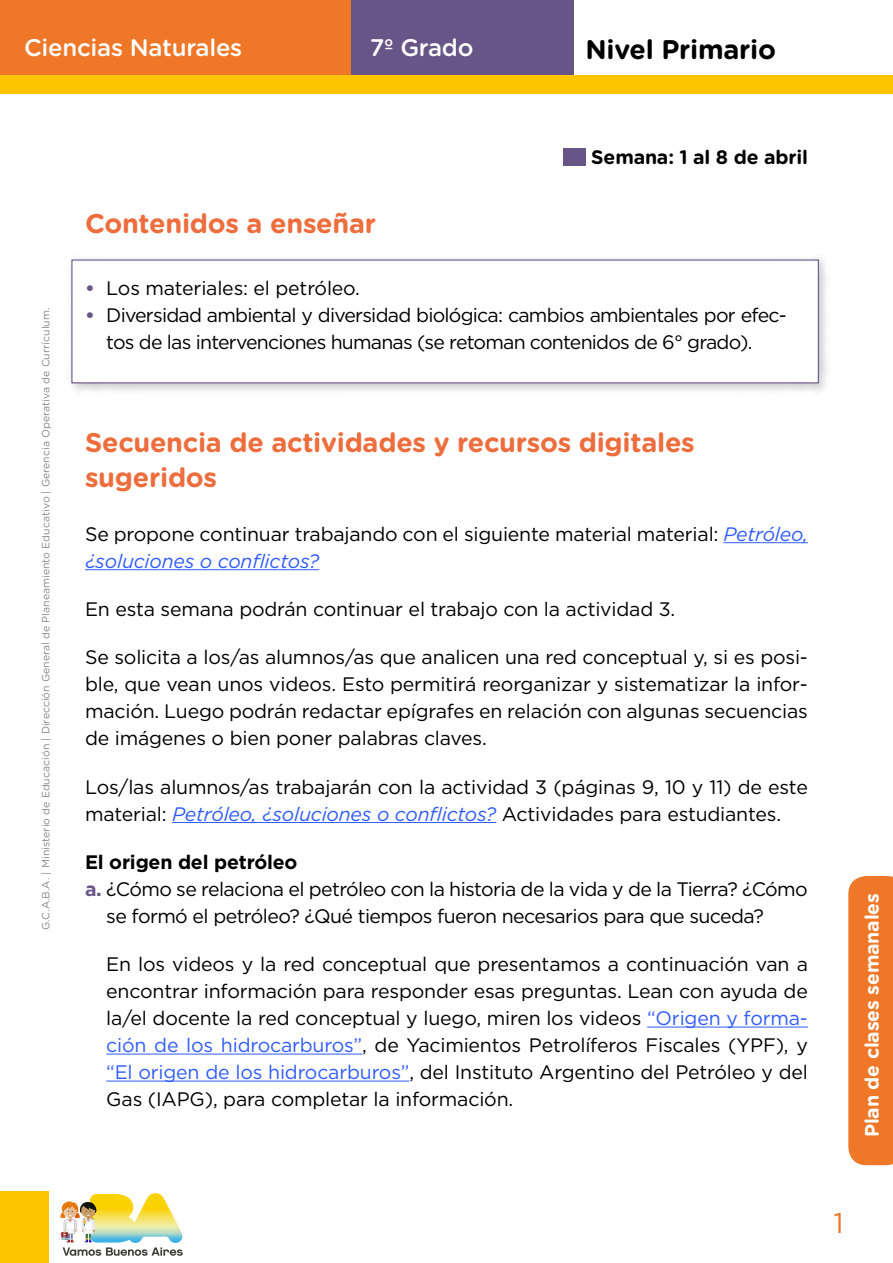
<style>
.page{position:relative;width:893px;height:1263px;background:#fff}
.page>*{position:absolute;margin:0;border:0;box-sizing:border-box;transform-origin:0 0}
.t1{font:28.5px "Gotham";color:#ef7728}
.t2{font:700 27px/34.5px "Gotham Rounded";letter-spacing:-.01em;color:#ed6d3c}
.t3{font:700 27px "Gotham Rounded";letter-spacing:-.01em;color:#000}
.t4{font:500 24px "Gotham Rounded";letter-spacing:-.01em;color:#fff}
.t5{font:19.5px/27px "Gotham";letter-spacing:-.015em;color:#000}
.t6{font:19.5px/27px "Gotham";letter-spacing:-.04em;color:#000}
.t7{font:700 19.5px "Gotham Rounded";letter-spacing:-.01em;color:#fff}
.t8{font:700 19.5px "Gotham";letter-spacing:-.01em;color:#000}
.t9{font:700 19.5px "Gotham Rounded";letter-spacing:-.01em;color:#000}
.t10{font:10.5px "Gotham Rounded";color:#878787}
.s1{font-weight:700;color:#685588}
.s2{font-style:italic;color:#305cff}
.s3{color:#305cff}
</style>
<div class="page">
<div style="left:0;top:0;width:351px;height:78px;background:#ef7728"></div>
<div style="left:351px;top:0;width:223px;height:78px;background:#685588"></div>
<div style="left:0;top:1191px;width:48px;height:72px;background:#fdc500"></div>
<svg style="left:60px;top:1193px;width:123px;height:63px"></svg>
<svg style="left:848px;top:876px;width:45px;height:289px;background:#ef7b2f"></svg>
<div style="left:0;top:75px;width:893px;height:19px;background:#fdc500"></div>
<div style="left:66px;top:254px;width:764px;height:140px;background:#000;opacity:.22"></div>
<div style="left:71px;top:259px;width:748px;height:124px;background:#fff;border:1px solid #685588"></div>
<hr style="left:723px;top:542px;width:85px;height:1px;background:#305cff">
<hr style="left:85px;top:569px;width:234px;height:1px;background:#305cff">
<hr style="left:172px;top:822px;width:324px;height:1px;background:#305cff">
<hr style="left:647px;top:1026px;width:161px;height:1px;background:#305cff">
<hr style="left:106px;top:1053px;width:256px;height:1px;background:#305cff">
<hr style="left:106px;top:1080px;width:303px;height:1px;background:#305cff">
<div style="left:563px;top:148px;width:23px;height:18px;background:#685588"></div>
<p class="t4" style="left:24px;top:31px;width:220px">Ciencias Naturales</p>
<p class="t4" style="left:370px;top:31px;width:105px">7º Grado</p>
<h2 class="t3" style="left:585px;top:29px;width:192px">Nivel Primario</h2>
<p class="t10" style="left:39px;top:930px;width:624px;rotate:-90deg">G.C.A.B.A. | Ministerio de Educación | Dirección General de Planeamiento Educativo | Gerencia Operativa de Currículum.</p>
<h2 class="t2" style="left:85px;top:205px;width:293px">Contenidos a enseñar</h2>
<p class="t9" style="left:591px;top:143px;width:218px">Semana: 1 al 8 de abril</p>
<p class="t5" style="left:85px;top:274px;width:277px"><span class="s1">•</span> Los materiales: el petróleo.</p>
<p class="t6" style="left:106px;top:301px;width:682px;text-indent:-21px"><span class="s1">•</span> Diversidad ambiental y diversidad biológica: cambios ambientales por efec&shy;tos de las intervenciones humanas (se retoman contenidos de 6° grado).</p>
<h2 class="t2" style="left:85px;top:424px;width:611px">Secuencia de actividades y recursos digitales sugeridos</h2>
<p class="t5" style="left:85px;top:520px;width:724px">Se propone continuar trabajando con el siguiente material material: <span class="s2">Petróleo, ¿soluciones o conflictos?</span></p>
<p class="t5" style="left:85px;top:595px;width:592px">En esta semana podrán continuar el trabajo con la actividad 3.</p>
<p class="t5" style="left:85px;top:643px;width:724px;text-align:justify">Se solicita a los/as alumnos/as que analicen una red conceptual y, si es posi&shy;ble, que vean unos videos. Esto permitirá reorganizar y sistematizar la infor&shy;mación. Luego podrán redactar epígrafes en relación con algunas secuencias de imágenes o bien poner palabras claves.</p>
<p class="t5" style="left:85px;top:773px;width:724px">Los/las alumnos/as trabajarán con la actividad 3 (páginas 9, 10 y 11) de este material: <span class="s2">Petróleo, ¿soluciones o conflictos?</span> Actividades para estudiantes.</p>
<p class="t8" style="left:85px;top:849px;width:214px">El origen del petróleo</p>
<p class="t5" style="left:85px;top:875px;width:724px"><span class="s1">a.</span> ¿Cómo se relaciona el petróleo con la historia de la vida y de la Tierra? ¿Cómo</p>
<p class="t5" style="left:106px;top:902px;width:659px">se formó el petróleo? ¿Qué tiempos fueron necesarios para que suceda?</p>
<p class="t5" style="left:106px;top:950px;width:703px;text-align:justify">En los videos y la red conceptual que presentamos a continuación van a encontrar información para responder esas preguntas. Lean con ayuda de la/el docente la red conceptual y luego, miren los videos <span class="s3">“Origen y forma&shy;ción de los hidrocarburos”</span>, de Yacimientos Petrolíferos Fiscales (YPF), y <span class="s3">“El origen de los hidrocarburos”</span>, del Instituto Argentino del Petróleo y del Gas (IAPG), para completar la información.</p>
<p class="t7" style="left:858px;top:1137px;width:246px;rotate:-90deg">Plan de clases semanales</p>
<h1 class="t1" style="left:833px;top:1204px;width:12px">1</h1>
</div>
